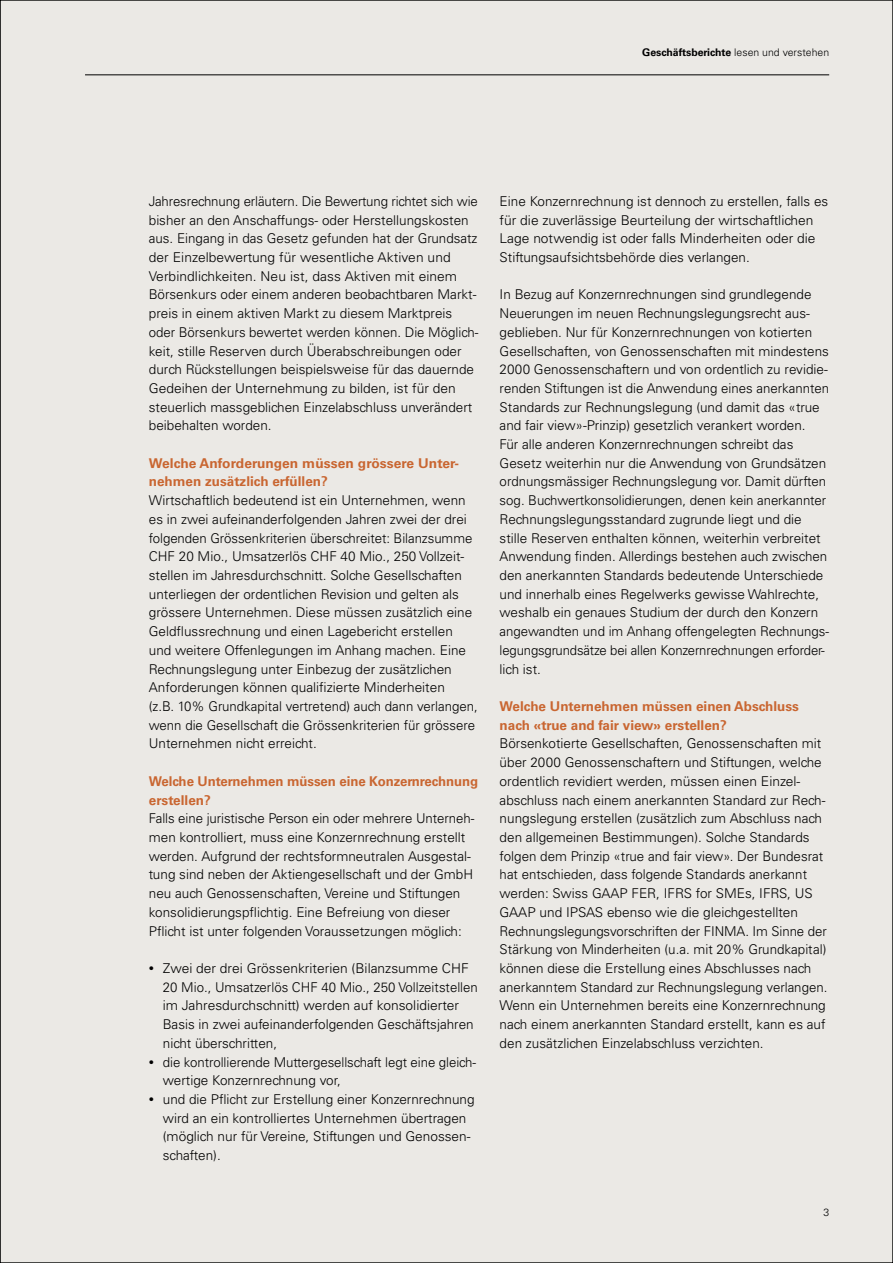
<style>
.page{position:relative;width:893px;height:1263px;background:#ebe9e5}
.page>*{position:absolute;margin:0;border:0;box-sizing:border-box;transform-origin:0 0}
.t1{font:300 13.5px/18.8px "Univers LT Std";color:#000}
.t2{font:700 13.5px/18.8px "Univers LT Std";color:#c96631}
.t3{font:700 10.5px "Univers LT Std";color:#000}
.t4{font:300 10.5px "Univers LT Std";color:#000}
.s1{font-weight:300}
.s2{font-size:10.5px}
</style>
<div class="page">
<hr style="left:85px;top:75px;width:744px;height:1px;background:#000">
<svg style="left:0;top:0;width:1px;height:1263px"></svg>
<p class="t3" style="left:642px;top:46px;width:188px">Geschäftsberichte <span class="s1">lesen und verstehen</span></p>
<p class="t1" style="left:149px;top:192px;width:331px">Jahresrechnung erläutern. Die Bewertung richtet sich wie bisher an den Anschaffungs- oder Herstellungskosten aus. Eingang in das Gesetz gefunden hat der Grundsatz der Einzelbewertung für wesentliche Aktiven und Verbindlichkeiten. Neu ist, dass Aktiven mit einem Börsenkurs oder einem anderen beobachtbaren Markt&shy;preis in einem aktiven Markt zu diesem Marktpreis oder Börsenkurs bewertet werden können. Die Möglich&shy;keit, stille Reserven durch Überabschreibungen oder durch Rückstellungen beispielsweise für das dauernde Gedeihen der Unternehmung zu bilden, ist für den steuerlich massgeblichen Einzelabschluss unverändert beibehalten worden.</p>
<p class="t2" style="left:149px;top:454px;width:310px">Welche Anforderungen müssen grössere Unter&shy;nehmen zusätzlich erfüllen?</p>
<p class="t1" style="left:149px;top:491px;width:331px">Wirtschaftlich bedeutend ist ein Unternehmen, wenn es in zwei aufeinanderfolgenden Jahren zwei der drei folgenden Grössenkriterien überschreitet: Bilanzsumme CHF 20 Mio., Umsatzerlös CHF 40 Mio., 250 Vollzeit&shy;stellen im Jahresdurchschnitt. Solche Gesellschaften unterliegen der ordentlichen Revision und gelten als grössere Unternehmen. Diese müssen zusätzlich eine Geldflussrechnung und einen Lagebericht erstellen und weitere Offenlegungen im Anhang machen. Eine Rechnungslegung unter Einbezug der zusätzlichen Anforderungen können qualifizierte Minderheiten<br>(z.B. 10% Grundkapital vertretend) auch dann verlangen, wenn die Gesellschaft die Grössenkriterien für grössere Unternehmen nicht erreicht.</p>
<p class="t2" style="left:149px;top:772px;width:331px">Welche Unternehmen müssen eine Konzernrechnung erstellen?</p>
<p class="t1" style="left:149px;top:809px;width:327px">Falls eine juristische Person ein oder mehrere Unterneh&shy;men kontrolliert, muss eine Konzernrechnung erstellt werden. Aufgrund der rechtsformneutralen Ausgestal&shy;tung sind neben der Aktiengesellschaft und der GmbH neu auch Genossenschaften, Vereine und Stiftungen konsolidierungspflichtig. Eine Befreiung von dieser Pflicht ist unter folgenden Voraussetzungen möglich:</p>
<p class="t1" style="left:163px;top:959px;width:317px;text-indent:-14px"><span class="s2">•</span> Zwei der drei Grössenkriterien (Bilanzsumme CHF 20 Mio., Umsatzerlös CHF 40 Mio., 250 Vollzeitstellen im Jahresdurchschnitt) werden auf konsolidierter Basis in zwei aufeinanderfolgenden Geschäftsjahren nicht überschritten,</p>
<p class="t1" style="left:163px;top:1052px;width:315px;text-indent:-14px"><span class="s2">•</span> die kontrollierende Muttergesellschaft legt eine gleich&shy;wertige Konzernrechnung vor,</p>
<p class="t1" style="left:163px;top:1090px;width:313px;text-indent:-14px"><span class="s2">•</span> und die Pflicht zur Erstellung einer Konzernrechnung wird an ein kontrolliertes Unternehmen übertragen (möglich nur für Vereine, Stiftungen und Genossen&shy;schaften).</p>
<p class="t1" style="left:500px;top:192px;width:330px">Eine Konzernrechnung ist dennoch zu erstellen, falls es für die zuverlässige Beurteilung der wirtschaftlichen Lage notwendig ist oder falls Minderheiten oder die Stiftungsaufsichtsbehörde dies verlangen.</p>
<p class="t1" style="left:500px;top:285px;width:331px">In Bezug auf Konzernrechnungen sind grundlegende Neuerungen im neuen Rechnungslegungsrecht aus&shy;geblieben. Nur für Konzernrechnungen von kotierten Gesellschaften, von Genossenschaften mit mindestens 2000 Genossenschaftern und von ordentlich zu revidie&shy;renden Stiftungen ist die Anwendung eines anerkannten Standards zur Rechnungslegung (und damit das «true and fair view»-Prinzip) gesetzlich verankert worden.<br>Für alle anderen Konzernrechnungen schreibt das Gesetz weiterhin nur die Anwendung von Grundsätzen ordnungsmässiger Rechnungslegung vor. Damit dürften sog. Buchwertkonsolidierungen, denen kein anerkannter Rechnungslegungsstandard zugrunde liegt und die stille Reserven enthalten können, weiterhin verbreitet Anwendung finden. Allerdings bestehen auch zwischen den anerkannten Standards bedeutende Unterschiede und innerhalb eines Regelwerks gewisse Wahlrechte, weshalb ein genaues Studium der durch den Konzern angewandten und im Anhang offengelegten Rechnungs&shy;legungsgrundsätze bei allen Konzernrechnungen erforder&shy;lich ist.</p>
<p class="t2" style="left:500px;top:697px;width:301px">Welche Unternehmen müssen einen Abschluss nach «true and fair view» erstellen?</p>
<p class="t1" style="left:500px;top:734px;width:329px">Börsenkotierte Gesellschaften, Genossenschaften mit über 2000 Genossenschaftern und Stiftungen, welche ordentlich revidiert werden, müssen einen Einzel&shy;abschluss nach einem anerkannten Standard zur Rech&shy;nungslegung erstellen (zusätzlich zum Abschluss nach den allgemeinen Bestimmungen). Solche Standards folgen dem Prinzip «true and fair view». Der Bundesrat hat entschieden, dass folgende Standards anerkannt werden: Swiss GAAP FER, IFRS for SMEs, IFRS, US GAAP und IPSAS ebenso wie die gleichgestellten Rechnungslegungsvorschriften der FINMA. Im Sinne der Stärkung von Minderheiten (u.a. mit 20% Grundkapital) können diese die Erstellung eines Abschlusses nach anerkanntem Standard zur Rechnungslegung verlangen.<br>Wenn ein Unternehmen bereits eine Konzernrechnung nach einem anerkannten Standard erstellt, kann es auf den zusätzlichen Einzelabschluss verzichten.</p>
<p class="t4" style="left:823px;top:1206px;width:7px">3</p>
</div>
